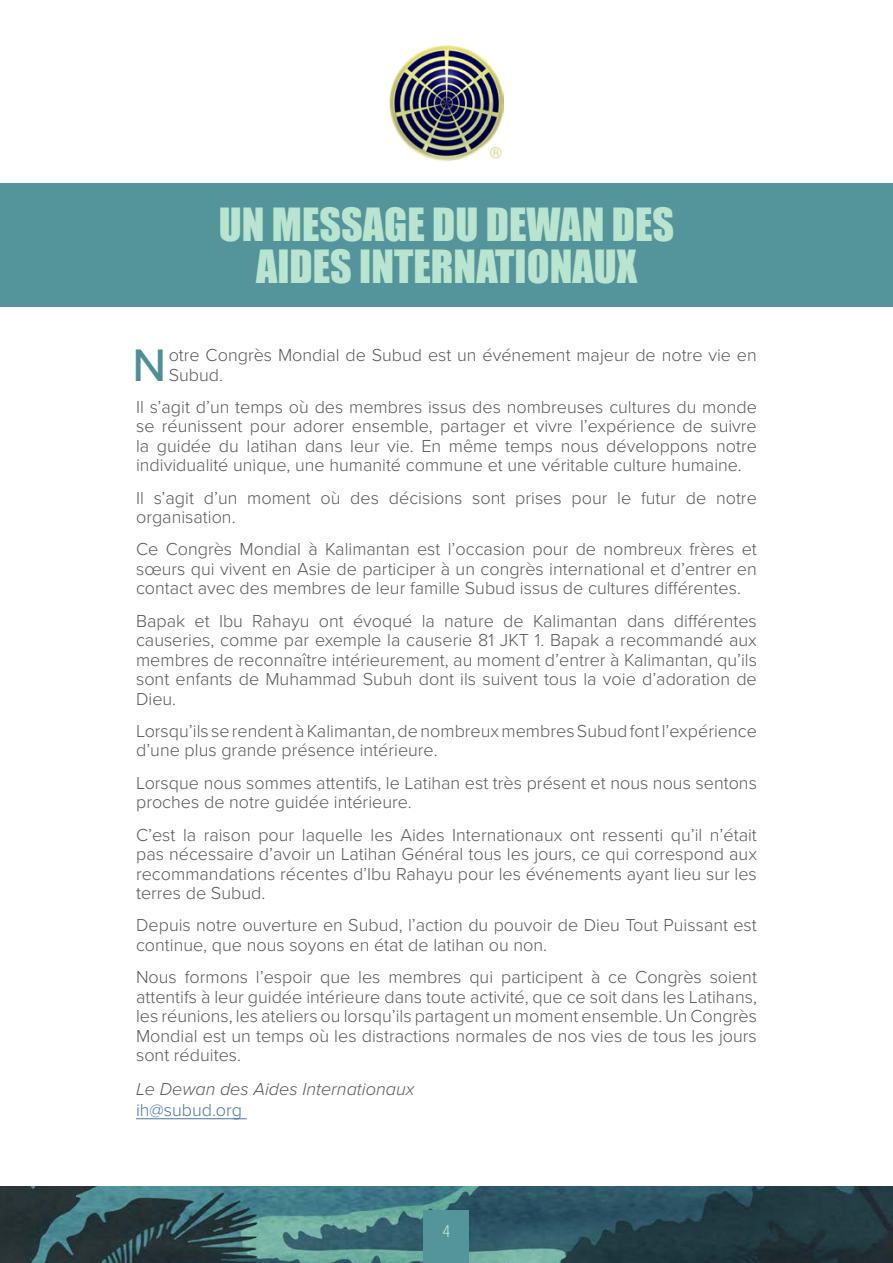
<style>
.page{position:relative;width:893px;height:1263px;background:#fff}
.page>*{position:absolute;margin:0;border:0;box-sizing:border-box;transform-origin:0 0}
.Para_opening{font:500 47.25px "Proxima Nova";color:#4e8f95}
.Heading_1{font:42px/42px "Impact";color:#b9e4d0;text-align:center}
.Paragraph_Style_1{font:300 18px/19.5px "Proxima Nova";color:#57585a;text-align:justify}
.Para_opening-2{font:300 18px/19.5px "Proxima Nova";color:#57585a}
.Paragraph_Style_1-2{font:italic 300 18px/21px "Proxima Nova";color:#57585a}
.t1{font:300 18px "Acumin Pro Cond";color:#b9e4d0}
.s1{font-style:normal;color:#4d72ac}
</style>
<div class="page">
<div style="left:0;top:183px;width:893px;height:124px;background:#54959b"></div>
<img style="left:0;top:1186px;width:893px;height:77px">
<div style="left:424px;top:1211px;width:45px;height:52px;background:#54959b"></div>
<img style="left:389px;top:45px;width:115px;height:115px">
<hr style="left:136px;top:1118px;width:111px;height:1px;background:#4d72ac">
<p class="Heading_1" style="left:219px;top:203px;width:457px">UN MESSAGE DU DEWAN DES<br>AIDES INTERNATIONAUX</p>
<p class="Para_opening" style="left:133px;top:330px;width:35px">N</p>
<p class="Para_opening-2" style="left:169px;top:344px;width:590px">otre Congrès Mondial de Subud est un événement majeur de notre vie en<br>Subud.</p>
<p class="Paragraph_Style_1" style="left:136px;top:396px;width:622px">Il s’agit d’un temps où des membres issus des nombreuses cultures du monde se réunissent pour adorer ensemble, partager et vivre l’expérience de suivre la guidée du latihan dans leur vie. En même temps nous développons notre individualité unique, une humanité commune et une véritable culture humaine.</p>
<p class="Paragraph_Style_1" style="left:136px;top:487px;width:622px">Il s’agit d’un moment où des décisions sont prises pour le futur de notre organisation.</p>
<p class="Paragraph_Style_1" style="left:136px;top:539px;width:622px">Ce Congrès Mondial à Kalimantan est l’occasion pour de nombreux frères et sœurs qui vivent en Asie de participer à un congrès international et d’entrer en contact avec des membres de leur famille Subud issus de cultures différentes.</p>
<p class="Paragraph_Style_1" style="left:136px;top:610px;width:622px">Bapak et Ibu Rahayu ont évoqué la nature de Kalimantan dans différentes causeries, comme par exemple la causerie 81 JKT 1. Bapak a recommandé aux membres de reconnaître intérieurement, au moment d’entrer à Kalimantan, qu’ils sont enfants de Muhammad Subuh dont ils suivent tous la voie d’adoration de Dieu.</p>
<p class="Paragraph_Style_1" style="left:136px;top:720px;width:622px">Lorsqu’ils se rendent à Kalimantan, de nombreux membres Subud font l’expérience d’une plus grande présence intérieure.</p>
<p class="Paragraph_Style_1" style="left:136px;top:772px;width:622px">Lorsque nous sommes attentifs, le Latihan est très présent et nous nous sentons proches de notre guidée intérieure.</p>
<p class="Paragraph_Style_1" style="left:136px;top:824px;width:622px">C’est la raison pour laquelle les Aides Internationaux ont ressenti qu’il n’était pas nécessaire d’avoir un Latihan Général tous les jours, ce qui correspond aux recommandations récentes d’Ibu Rahayu pour les événements ayant lieu sur les terres de Subud.</p>
<p class="Paragraph_Style_1" style="left:136px;top:914px;width:622px">Depuis notre ouverture en Subud, l’action du pouvoir de Dieu Tout Puissant est continue, que nous soyons en état de latihan ou non.</p>
<p class="Paragraph_Style_1" style="left:136px;top:966px;width:622px">Nous formons l’espoir que les membres qui participent à ce Congrès soient attentifs à leur guidée intérieure dans toute activité, que ce soit dans les Latihans, les réunions, les ateliers ou lorsqu’ils partagent un moment ensemble. Un Congrès Mondial est un temps où les distractions normales de nos vies de tous les jours sont réduites.</p>
<p class="Paragraph_Style_1-2" style="left:136px;top:1077px;width:280px">Le Dewan des Aides Internationaux <span class="s1">ih@subud.org</span></p>
<p class="t1" style="left:443px;top:1219px;width:9px">4</p>
</div>
